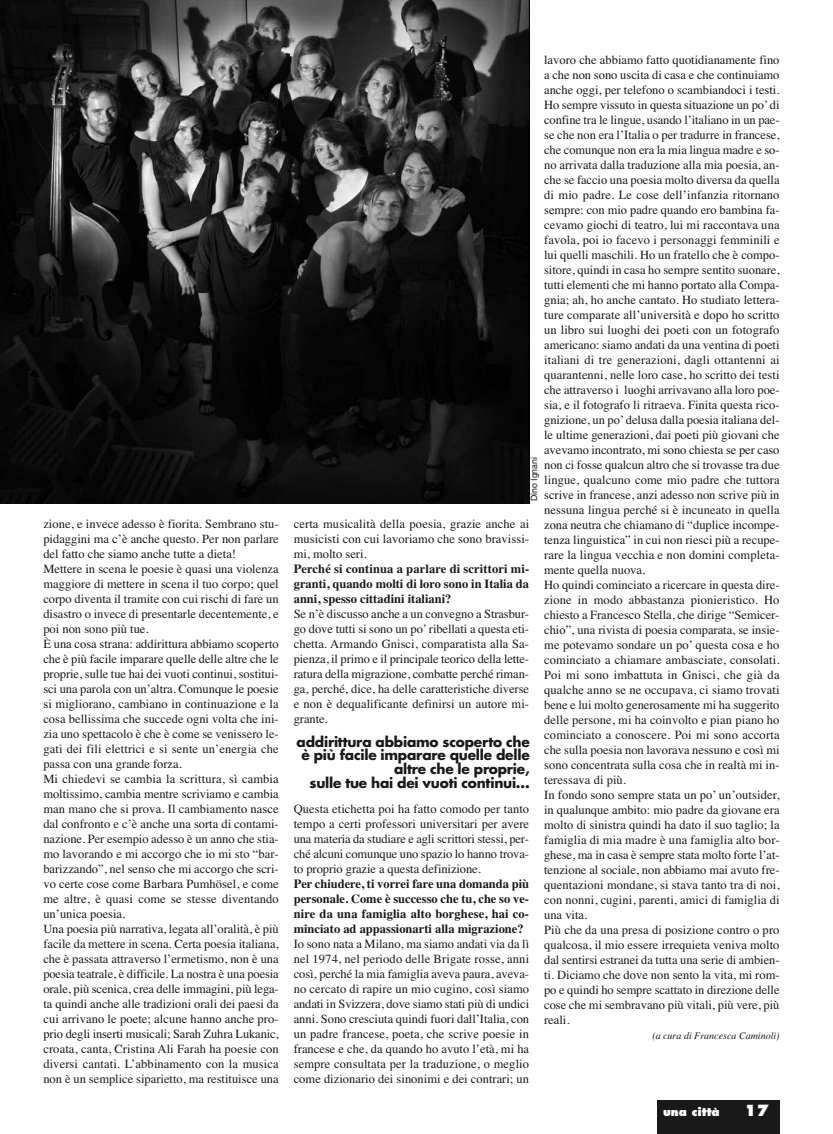
<style>
.page{position:relative;width:833px;height:1134px;background:#fff}
.page>*{position:absolute;margin:0;border:0;box-sizing:border-box;transform-origin:0 0}
.t1{font:800 15px "Futura";color:#fff}
.t2{font:700 13.75px/13.8px "Futura";letter-spacing:-.015em;color:#191919;text-align:right}
.t3{font:12.5px/15px "Times";color:#191919;text-align:justify}
.t4{font:700 12.5px/15px "Times";color:#191919;text-align:justify}
.t5{font:800 11.25px "Futura";color:#fff}
.t6{font:italic 10px "Times";color:#191919}
.t7{font:8.75px "Helvetica";color:#191919}
</style>
<div class="page">
<div style="left:657px;top:1100px;width:123px;height:34px;background:#191919"></div>
<img style="left:0;top:0;width:529px;height:503px">
<p class="t3" style="left:544px;top:51px;width:237px;text-align:left">lavoro che abbiamo fatto quotidianamente fino a che non sono uscita di casa e che continuiamo anche oggi, per telefono o scambiandoci i testi.<br>Ho sempre vissuto in questa situazione un po’ di confine tra le lingue, usando l’italiano in un pae&shy;se che non era l’Italia o per tradurre in francese, che comunque non era la mia lingua madre e so&shy;no arrivata dalla traduzione alla mia poesia, an&shy;che se faccio una poesia molto diversa da quella di mio padre. Le cose dell’infanzia ritornano sempre: con mio padre quando ero bambina fa&shy;cevamo giochi di teatro, lui mi raccontava una favola, poi io facevo i personaggi femminili e lui quelli maschili. Ho un fratello che è compo&shy;sitore, quindi in casa ho sempre sentito suonare, tutti elementi che mi hanno portato alla Compa&shy;gnia; ah, ho anche cantato. Ho studiato lettera&shy;ture comparate all’università e dopo ho scritto un libro sui luoghi dei poeti con un fotografo americano: siamo andati da una ventina di poeti italiani di tre generazioni, dagli ottantenni ai quarantenni, nelle loro case, ho scritto dei testi che attraverso i luoghi arrivavano alla loro poe&shy;sia, e il fotografo li ritraeva. Finita questa rico&shy;gnizione, un po’ delusa dalla poesia italiana del&shy;le ultime generazioni, dai poeti più giovani che avevamo incontrato, mi sono chiesta se per caso non ci fosse qualcun altro che si trovasse tra due lingue, qualcuno come mio padre che tuttora scrive in francese, anzi adesso non scrive più in nessuna lingua perché si è incuneato in quella zona neutra che chiamano di “duplice incompe&shy;tenza linguistica” in cui non riesci più a recupe&shy;rare la lingua vecchia e non domini completa&shy;mente quella nuova.<br>Ho quindi cominciato a ricercare in questa dire&shy;zione in modo abbastanza pionieristico. Ho chiesto a Francesco Stella, che dirige “Semicer&shy;chio”, una rivista di poesia comparata, se insie&shy;me potevamo sondare un po’ questa cosa e ho cominciato a chiamare ambasciate, consolati.<br>Poi mi sono imbattuta in Gnisci, che già da qualche anno se ne occupava, ci siamo trovati bene e lui molto generosamente mi ha suggerito delle persone, mi ha coinvolto e pian piano ho cominciato a conoscere. Poi mi sono accorta che sulla poesia non lavorava nessuno e così mi sono concentrata sulla cosa che in realtà mi in&shy;teressava di più.<br>In fondo sono sempre stata un po’ un’outsider, in qualunque ambito: mio padre da giovane era molto di sinistra quindi ha dato il suo taglio; la famiglia di mia madre è una famiglia alto bor&shy;ghese, ma in casa è sempre stata molto forte l’at&shy;tenzione al sociale, non abbiamo mai avuto fre&shy;quentazioni mondane, si stava tanto tra di noi, con nonni, cugini, parenti, amici di famiglia di una vita.<br>Più che da una presa di posizione contro o pro qualcosa, il mio essere irrequieta veniva molto dal sentirsi estranei da tutta una serie di ambien&shy;ti. Diciamo che dove non sento la vita, mi rom&shy;po e quindi ho sempre scattato in direzione delle cose che mi sembravano più vitali, più vere, più reali.</p>
<p class="t6" style="left:652px;top:1027px;width:129px">(a cura di Francesca Caminoli)</p>
<p class="t7" style="left:527px;top:501px;width:46px;rotate:-90deg">Dino Ignani</p>
<p class="t3" style="left:43px;top:515px;width:237px;text-align:left">zione, e invece adesso è fiorita. Sembrano stu&shy;pidaggini ma c’è anche questo. Per non parlare del fatto che siamo anche tutte a dieta!<br>Mettere in scena le poesie è quasi una violenza maggiore di mettere in scena il tuo corpo; quel corpo diventa il tramite con cui rischi di fare un disastro o invece di presentarle decentemente, e poi non sono più tue.<br>È una cosa strana: addirittura abbiamo scoperto che è più facile imparare quelle delle altre che le proprie, sulle tue hai dei vuoti continui, sostitui&shy;sci una parola con un’altra. Comunque le poesie si migliorano, cambiano in continuazione e la cosa bellissima che succede ogni volta che ini&shy;zia uno spettacolo è che è come se venissero le&shy;gati dei fili elettrici e si sente un’energia che passa con una grande forza.<br>Mi chiedevi se cambia la scrittura, sì cambia moltissimo, cambia mentre scriviamo e cambia man mano che si prova. Il cambiamento nasce dal confronto e c’è anche una sorta di contami&shy;nazione. Per esempio adesso è un anno che stia&shy;mo lavorando e mi accorgo che io mi sto “bar&shy;barizzando”, nel senso che mi accorgo che scri&shy;vo certe cose come Barbara Pumhösel, e come me altre, è quasi come se stesse diventando un’unica poesia.<br>Una poesia più narrativa, legata all’oralità, è più facile da mettere in scena. Certa poesia italiana, che è passata attraverso l’ermetismo, non è una poesia teatrale, è difficile. La nostra è una poesia orale, più scenica, crea delle immagini, più lega&shy;ta quindi anche alle tradizioni orali dei paesi da cui arrivano le poete; alcune hanno anche pro&shy;prio degli inserti musicali; Sarah Zuhra Lukanic, croata, canta, Cristina Ali Farah ha poesie con diversi cantati. L’abbinamento con la musica non è un semplice siparietto, ma restituisce una</p>
<p class="t3" style="left:294px;top:515px;width:237px">certa musicalità della poesia, grazie anche ai musicisti con cui lavoriamo che sono bravissi&shy;mi, molto seri.</p>
<p class="t4" style="left:294px;top:560px;width:237px">Perché si continua a parlare di scrittori mi&shy;granti, quando molti di loro sono in Italia da anni, spesso cittadini italiani?</p>
<p class="t3" style="left:294px;top:605px;width:237px">Se n’è discusso anche a un convegno a Strasbur&shy;go dove tutti si sono un po’ribellati a questa eti&shy;chetta. Armando Gnisci, comparatista alla Sa&shy;pienza, il primo e il principale teorico della lette&shy;ratura della migrazione, combatte perché riman&shy;ga, perché, dice, ha delle caratteristiche diverse e non è dequalificante definirsi un autore mi&shy;grante.</p>
<p class="t2" style="left:296px;top:734px;width:235px">addirittura abbiamo scoperto che è più facile imparare quelle delle altre che le proprie,<br>sulle tue hai dei vuoti continui...</p>
<p class="t3" style="left:294px;top:800px;width:237px">Questa etichetta poi ha fatto comodo per tanto tempo a certi professori universitari per avere una materia da studiare e agli scrittori stessi, per&shy;ché alcuni comunque uno spazio lo hanno trova&shy;to proprio grazie a questa definizione.</p>
<p class="t4" style="left:294px;top:875px;width:237px">Per chiudere, ti vorrei fare una domanda più personale. Come è successo che tu, che so ve&shy;nire da una famiglia alto borghese, hai co&shy;minciato ad appassionarti alla migrazione?</p>
<p class="t3" style="left:294px;top:935px;width:237px">Io sono nata a Milano, ma siamo andati via da lì nel 1974, nel periodo delle Brigate rosse, anni così, perché la mia famiglia aveva paura, aveva&shy;no cercato di rapire un mio cugino, così siamo andati in Svizzera, dove siamo stati più di undici anni. Sono cresciuta quindi fuori dall’Italia, con un padre francese, poeta, che scrive poesie in francese e che, da quando ho avuto l’età, mi ha sempre consultata per la traduzione, o meglio come dizionario dei sinonimi e dei contrari; un</p>
<p class="t5" style="left:663px;top:1105px;width:58px">una città</p>
<p class="t1" style="left:744px;top:1101px;width:26px">17</p>
</div>
